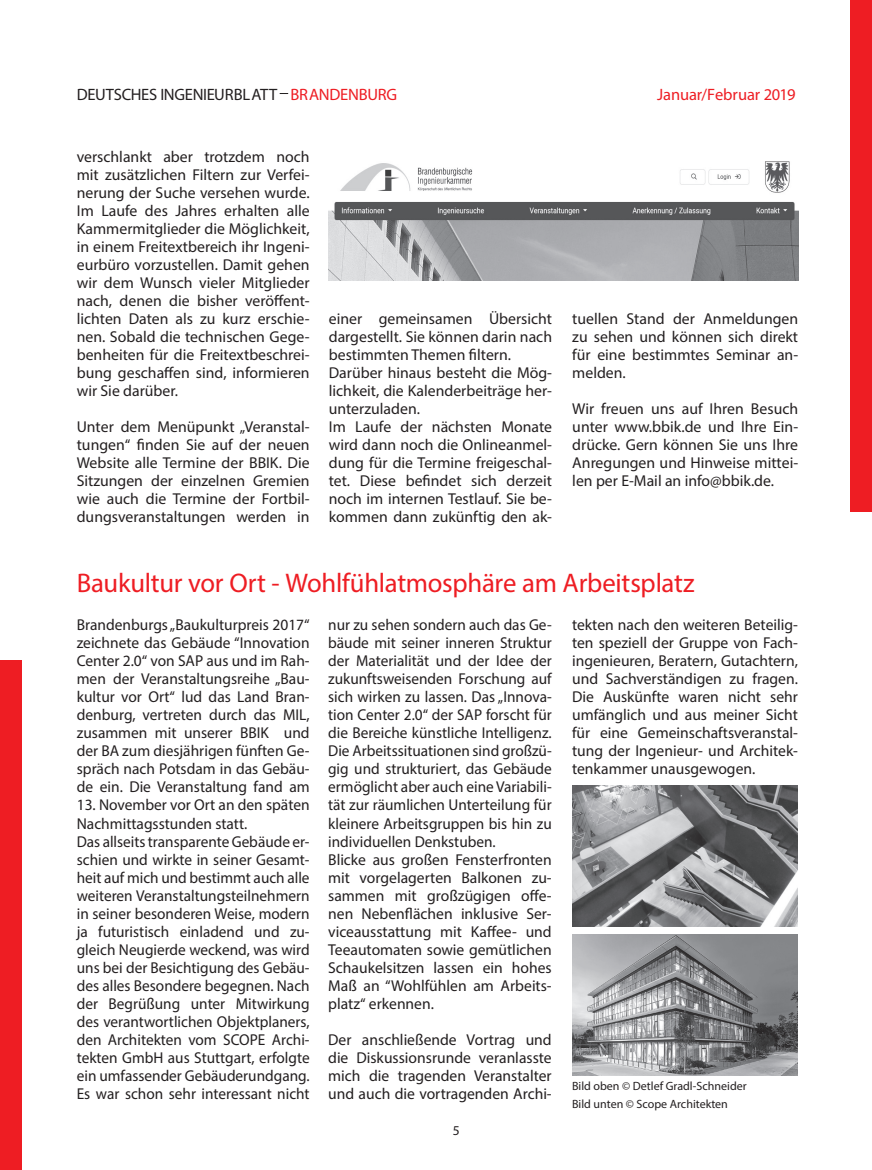
<style>
.page{position:relative;width:872px;height:1170px;background:#fff}
.page>*{position:absolute;margin:0;border:0;box-sizing:border-box;transform-origin:0 0}
.t1{font:27px "Myriad Pro";letter-spacing:-.01em;color:#ee1d23}
.t2{font:16.5px "Myriad Pro";letter-spacing:-.015em;color:#231f20}
.t3{font:16.5px "Myriad Pro";letter-spacing:-.005em;color:#ee1d23}
.t4{font:15.75px/18px "Myriad Pro";color:#231f20;text-align:justify}
.t5{font:13.5px "Myriad Pro";color:#231f20}
.t6{font:12px/17.9px "Myriad Pro";color:#231f20}
.s1{color:#ee1d23}
</style>
<div class="page">
<div style="left:850px;top:0;width:22px;height:511px;background:#ee1d23"></div>
<div style="left:0;top:660px;width:21px;height:509px;background:#ee1d23"></div>
<img style="left:572px;top:785px;width:226px;height:141px">
<img style="left:572px;top:934px;width:226px;height:141px">
<img style="left:329px;top:161px;width:469px;height:120px">
<p class="t2" style="left:77px;top:84px;width:322px">DEUTSCHES INGENIEURBLATT <span class="s1">BRANDENBURG</span></p>
<p class="t3" style="left:657px;top:84px;width:140px">Januar/Februar 2019</p>
<p class="t4" style="left:77px;top:147px;width:234px">verschlankt aber trotzdem noch mit zusätzlichen Filtern zur Verfei&shy;nerung der Suche versehen wurde.<br>Im Laufe des Jahres erhalten alle Kammermitglieder die Möglichkeit, in einem Freitextbereich ihr Ingeni&shy;eurbüro vorzustellen. Damit gehen wir dem Wunsch vieler Mitglieder nach, denen die bisher veröffent&shy;lichten Daten als zu kurz erschie&shy;nen. Sobald die technischen Gege&shy;benheiten für die Freitextbeschrei&shy;bung geschaffen sind, informieren wir Sie darüber.</p>
<p class="t4" style="left:77px;top:418px;width:234px">Unter dem Menüpunkt „Veranstal&shy;tungen“ finden Sie auf der neuen Website alle Termine der BBIK. Die Sitzungen der einzelnen Gremien wie auch die Termine der Fortbil&shy;dungsveranstaltungen werden in</p>
<p class="t4" style="left:329px;top:310px;width:225px;text-align:left">einer gemeinsamen Übersicht dargestellt. Sie können darin nach bestimmten Themen filtern.<br>Darüber hinaus besteht die Mög&shy;lichkeit, die Kalenderbeiträge her&shy;unterzuladen.<br>Im Laufe der nächsten Monate wird dann noch die Onlineanmel&shy;dung für die Termine freigeschal&shy;tet. Diese befindet sich derzeit noch im internen Testlauf. Sie be&shy;kommen dann zukünftig den ak-</p>
<p class="t4" style="left:572px;top:310px;width:227px">tuellen Stand der Anmeldungen zu sehen und können sich direkt für eine bestimmtes Seminar an&shy;melden.</p>
<p class="t4" style="left:572px;top:400px;width:227px">Wir freuen uns auf Ihren Besuch unter www.bbik.de und Ihre Ein&shy;drücke. Gern können Sie uns Ihre Anregungen und Hinweise mittei&shy;len per E-Mail an info@bbik.de.</p>
<h1 class="t1" style="left:77px;top:566px;width:619px">Baukultur vor Ort - Wohlfühlatmosphäre am Arbeitsplatz</h1>
<p class="t4" style="left:77px;top:615px;width:234px">Brandenburgs „Baukulturpreis 2017“ zeichnete das Gebäude “Innovation Center 2.0“ von SAP aus und im Rah&shy;men der Veranstaltungsreihe „Bau&shy;kultur vor Ort“ lud das Land Bran&shy;denburg, vertreten durch das MIL, zusammen mit unserer BBIK und der BA zum diesjährigen fünften Ge&shy;spräch nach Potsdam in das Gebäu&shy;de ein. Die Veranstaltung fand am</p>
<p class="t4" style="left:77px;top:795px;width:234px;text-align:left">13. November vor Ort an den späten Nachmittagsstunden statt.<br>Das allseits transparente Gebäude er&shy;schien und wirkte in seiner Gesamt&shy;heit auf mich und bestimmt auch alle weiteren Veranstaltungsteilnehmern in seiner besonderen Weise, modern ja futuristisch einladend und zu&shy;gleich Neugierde weckend, was wird uns bei der Besichtigung des Gebäu&shy;des alles Besondere begegnen. Nach der Begrüßung unter Mitwirkung des verantwortlichen Objektplaners, den Architekten vom SCOPE Archi&shy;tekten GmbH aus Stuttgart, erfolgte ein umfassender Gebäuderundgang.<br>Es war schon sehr interessant nicht</p>
<p class="t4" style="left:572px;top:615px;width:227px">tekten nach den weiteren Beteilig&shy;ten speziell der Gruppe von Fach&shy;ingenieuren, Beratern, Gutachtern, und Sachverständigen zu fragen.<br>Die Auskünfte waren nicht sehr umfänglich und aus meiner Sicht für eine Gemeinschaftsveranstal&shy;tung der Ingenieur- und Architek&shy;tenkammer unausgewogen.</p>
<p class="t4" style="left:328px;top:615px;width:225px;text-align:left">nur zu sehen sondern auch das Ge&shy;bäude mit seiner inneren Struktur der Materialität und der Idee der zukunftsweisenden Forschung auf sich wirken zu lassen. Das „Innova&shy;tion Center 2.0“ der SAP forscht für die Bereiche künstliche Intelligenz.<br>Die Arbeitssituationen sind großzü&shy;gig und strukturiert, das Gebäude ermöglicht aber auch eine Variabili&shy;tät zur räumlichen Unterteilung für kleinere Arbeitsgruppen bis hin zu individuellen Denkstuben.<br>Blicke aus großen Fensterfronten mit vorgelagerten Balkonen zu&shy;sammen mit großzügigen offe&shy;nen Nebenflächen inklusive Ser&shy;viceausstattung mit Kaffee- und Teeautomaten sowie gemütlichen Schaukelsitzen lassen ein hohes Maß an “Wohlfühlen am Arbeits&shy;platz“ erkennen.</p>
<p class="t4" style="left:328px;top:1029px;width:225px">Der anschließende Vortrag und die Diskussionsrunde veranlasste mich die tragenden Veranstalter und auch die vortragenden Archi-</p>
<p class="t6" style="left:572px;top:1076px;width:176px">Bild oben © Detlef Gradl-Schneider<br>Bild unten © Scope Architekten</p>
<p class="t5" style="left:453px;top:1121px;width:8px">5</p>
</div>
